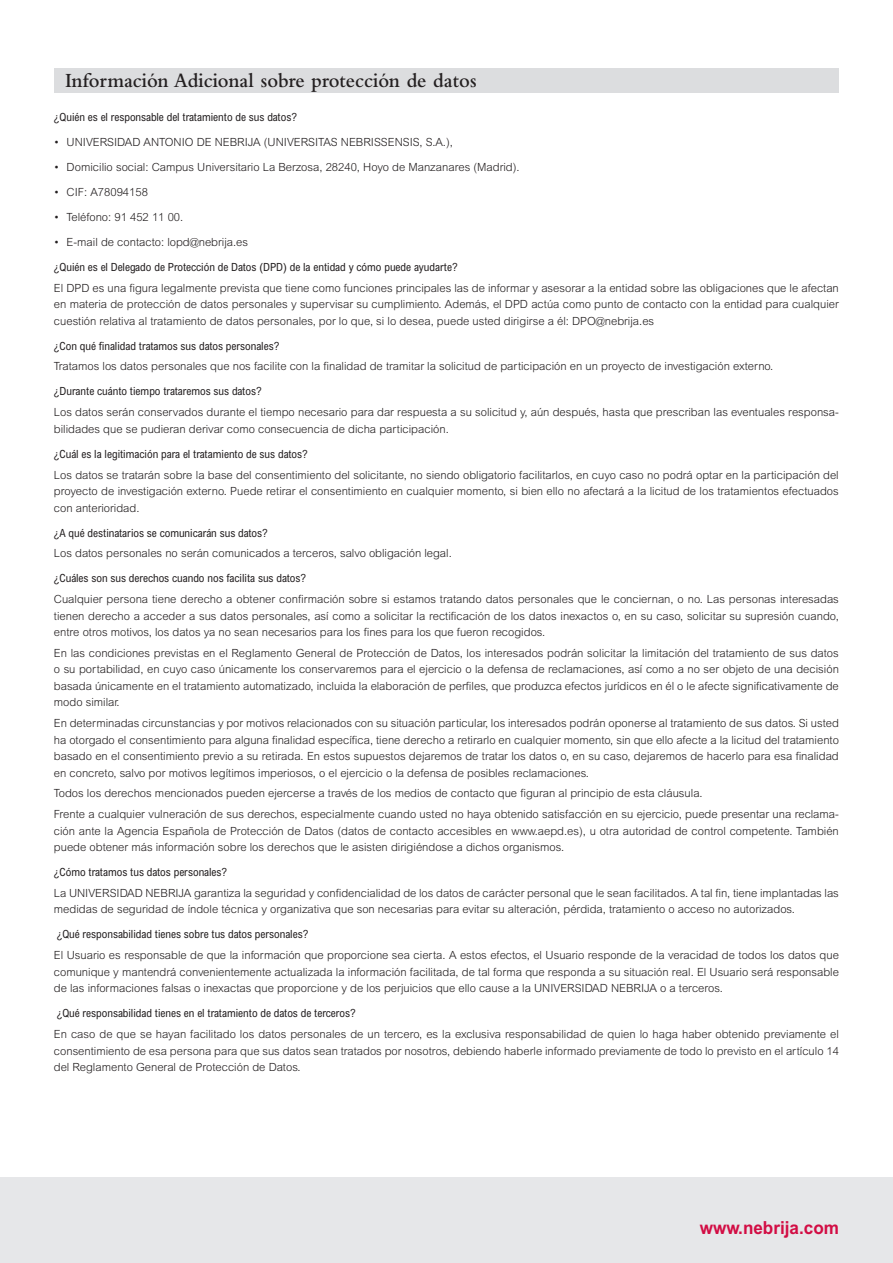
<style>
.page{position:relative;width:893px;height:1263px;background:#fff}
.page>*{position:absolute;margin:0;border:0;box-sizing:border-box;transform-origin:0 0}
.t1{font:600 21px "Bembo Std";color:#231f20;scale:.95 1}
.t2{font:700 18px "Arial MT Pro";color:#d20d44;scale:.95 1}
.t3{font:300 11.25px/16.5px "Arial MT Pro";color:#231f20;text-align:justify}
.t4{font:condensed 11.25px "Arial MT Pro";color:#231f20}
</style>
<div class="page">
<div style="left:54px;top:68px;width:785px;height:24px;background:#dcdddf"></div>
<div style="left:0;top:1178px;width:893px;height:85px;background:#e6e7e9"></div>
<h1 class="t1" style="left:65px;top:68px;width:435px">Información Adicional sobre protección de datos</h1>
<p class="t4" style="left:54px;top:110px;width:245px">¿Quién es el responsable del tratamiento de sus datos?</p>
<p class="t3" style="left:54px;top:134px;width:401px">• UNIVERSIDAD ANTONIO DE NEBRIJA (UNIVERSITAS NEBRISSENSIS, S.A.),</p>
<p class="t3" style="left:54px;top:159px;width:467px">• Domicilio social: Campus Universitario La Berzosa, 28240, Hoyo de Manzanares (Madrid).</p>
<p class="t3" style="left:54px;top:184px;width:96px">• CIF: A78094158</p>
<p class="t3" style="left:54px;top:209px;width:131px">• Teléfono: 91 452 11 00.</p>
<p class="t3" style="left:54px;top:234px;width:196px">• E-mail de contacto: lopd@nebrija.es</p>
<p class="t4" style="left:54px;top:260px;width:405px">¿Quién es el Delegado de Protección de Datos (DPD) de la entidad y cómo puede ayudarte?</p>
<p class="t3" style="left:54px;top:280px;width:786px">El DPD es una figura legalmente prevista que tiene como funciones principales las de informar y asesorar a la entidad sobre las obligaciones que le afectan en materia de protección de datos personales y supervisar su cumplimiento. Además, el DPD actúa como punto de contacto con la entidad para cualquier cuestión relativa al tratamiento de datos personales, por lo que, si lo desea, puede usted dirigirse a él: DPO@nebrija.es</p>
<p class="t4" style="left:54px;top:339px;width:227px">¿Con qué finalidad tratamos sus datos personales?</p>
<p class="t3" style="left:54px;top:358px;width:721px">Tratamos los datos personales que nos facilite con la finalidad de tramitar la solicitud de participación en un proyecto de investigación externo.</p>
<p class="t4" style="left:54px;top:385px;width:209px">¿Durante cuánto tiempo trataremos sus datos?</p>
<p class="t3" style="left:54px;top:404px;width:786px">Los datos serán conservados durante el tiempo necesario para dar respuesta a su solicitud y, aún después, hasta que prescriban las eventuales responsa&shy;bilidades que se pudieran derivar como consecuencia de dicha participación.</p>
<p class="t4" style="left:54px;top:447px;width:255px">¿Cuál es la legitimación para el tratamiento de sus datos?</p>
<p class="t3" style="left:54px;top:467px;width:786px">Los datos se tratarán sobre la base del consentimiento del solicitante, no siendo obligatorio facilitarlos, en cuyo caso no podrá optar en la participación del proyecto de investigación externo. Puede retirar el consentimiento en cualquier momento, si bien ello no afectará a la licitud de los tratamientos efectuados con anterioridad.</p>
<p class="t4" style="left:54px;top:526px;width:215px">¿A qué destinatarios se comunicarán sus datos?</p>
<p class="t3" style="left:54px;top:545px;width:399px">Los datos personales no serán comunicados a terceros, salvo obligación legal.</p>
<p class="t4" style="left:54px;top:571px;width:254px">¿Cuáles son sus derechos cuando nos facilita sus datos?</p>
<p class="t3" style="left:54px;top:591px;width:786px">Cualquier persona tiene derecho a obtener confirmación sobre si estamos tratando datos personales que le conciernan, o no. Las personas interesadas tienen derecho a acceder a sus datos personales, así como a solicitar la rectificación de los datos inexactos o, en su caso, solicitar su supresión cuando, entre otros motivos, los datos ya no sean necesarios para los fines para los que fueron recogidos.</p>
<p class="t3" style="left:54px;top:645px;width:786px">En las condiciones previstas en el Reglamento General de Protección de Datos, los interesados podrán solicitar la limitación del tratamiento de sus datos o su portabilidad, en cuyo caso únicamente los conservaremos para el ejercicio o la defensa de reclamaciones, así como a no ser objeto de una decisión basada únicamente en el tratamiento automatizado, incluida la elaboración de perfiles, que produzca efectos jurídicos en él o le afecte significativamente de modo similar.</p>
<p class="t3" style="left:54px;top:715px;width:787px">En determinadas circunstancias y por motivos relacionados con su situación particular, los interesados podrán oponerse al tratamiento de sus datos. Si usted ha otorgado el consentimiento para alguna finalidad específica, tiene derecho a retirarlo en cualquier momento, sin que ello afecte a la licitud del tratamiento basado en el consentimiento previo a su retirada. En estos supuestos dejaremos de tratar los datos o, en su caso, dejaremos de hacerlo para esa finalidad en concreto, salvo por motivos legítimos imperiosos, o el ejercicio o la defensa de posibles reclamaciones.</p>
<p class="t3" style="left:54px;top:783px;width:786px;line-height:20.7px">Todos los derechos mencionados pueden ejercerse a través de los medios de contacto que figuran al principio de esta cláusula.<br>Frente a cualquier vulneración de sus derechos, especialmente cuando usted no haya obtenido satisfacción en su ejercicio, puede presentar una reclama-</p>
<p class="t3" style="left:54px;top:823px;width:786px">ción ante la Agencia Española de Protección de Datos (datos de contacto accesibles en www.aepd.es), u otra autoridad de control competente. También puede obtener más información sobre los derechos que le asisten dirigiéndose a dichos organismos.</p>
<p class="t4" style="left:54px;top:865px;width:175px">¿Cómo tratamos tus datos personales?</p>
<p class="t3" style="left:54px;top:885px;width:786px">La UNIVERSIDAD NEBRIJA garantiza la seguridad y confidencialidad de los datos de carácter personal que le sean facilitados. A tal fin, tiene implantadas las medidas de seguridad de índole técnica y organizativa que son necesarias para evitar su alteración, pérdida, tratamiento o acceso no autorizados.</p>
<p class="t4" style="left:57px;top:927px;width:253px">¿Qué responsabilidad tienes sobre tus datos personales?</p>
<p class="t3" style="left:54px;top:947px;width:786px">El Usuario es responsable de que la información que proporcione sea cierta. A estos efectos, el Usuario responde de la veracidad de todos los datos que comunique y mantendrá convenientemente actualizada la información facilitada, de tal forma que responda a su situación real. El Usuario será responsable de las informaciones falsas o inexactas que proporcione y de los perjuicios que ello cause a la UNIVERSIDAD NEBRIJA o a terceros.</p>
<p class="t4" style="left:57px;top:1006px;width:300px">¿Qué responsabilidad tienes en el tratamiento de datos de terceros?</p>
<p class="t3" style="left:54px;top:1026px;width:786px">En caso de que se hayan facilitado los datos personales de un tercero, es la exclusiva responsabilidad de quien lo haga haber obtenido previamente el consentimiento de esa persona para que sus datos sean tratados por nosotros, debiendo haberle informado previamente de todo lo previsto en el artículo 14 del Reglamento General de Protección de Datos.</p>
<h2 class="t2" style="left:700px;top:1217px;width:148px">www.nebrija.com</h2>
</div>
